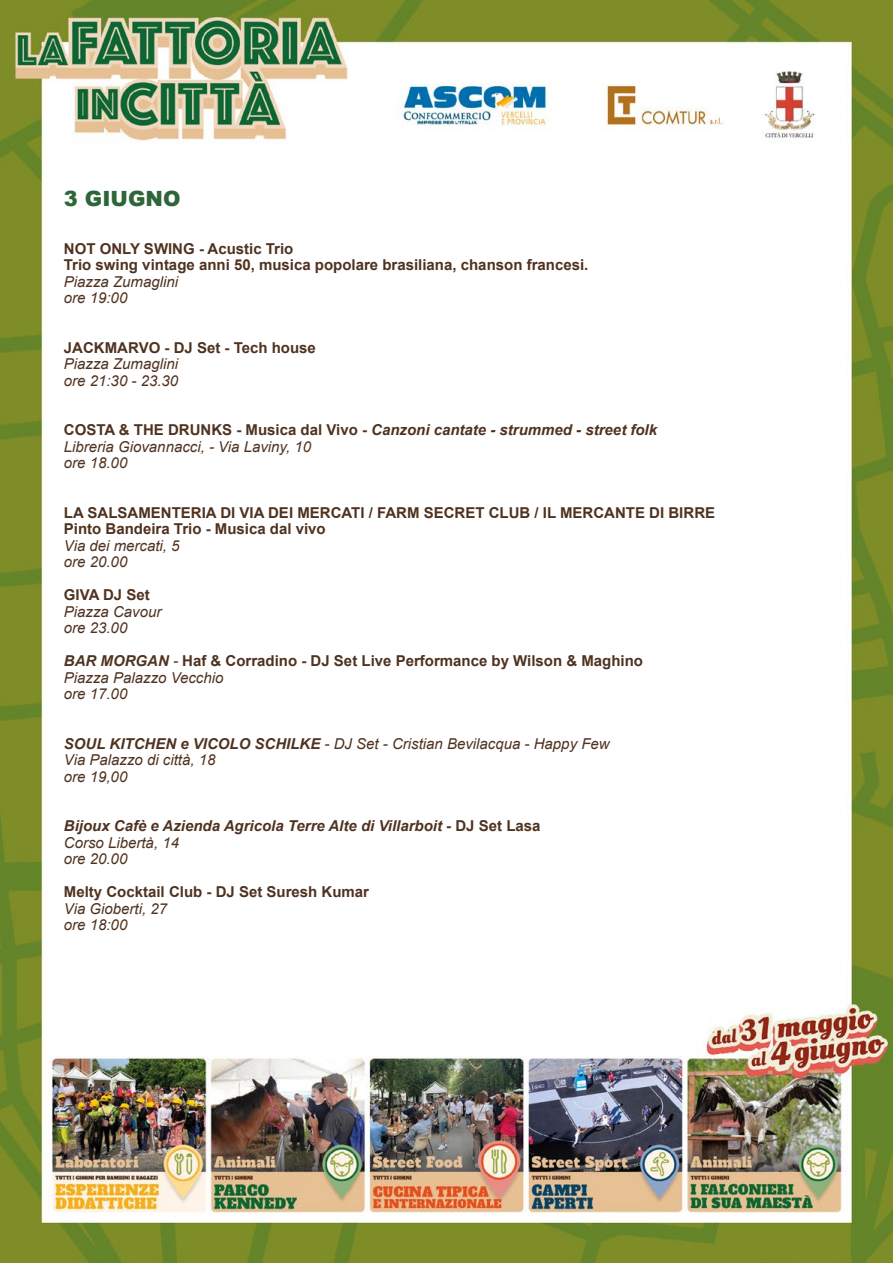
<style>
.page{position:relative;width:893px;height:1263px;background:#fff}
.page>*{position:absolute;margin:0;border:0;box-sizing:border-box;transform-origin:0 0}
.t1{font:900 21px "Arial";color:#2e6639}
.t2{font:700 15px/16.5px "Arial";color:#4f321f}
.t3{font:italic 15px/16.5px "Arial";color:#4f321f}
.t4{font:italic 700 15px/16.5px "Arial";color:#4f321f}
.s1{font-weight:700;font-style:normal}
.s2{font-weight:700}
.s3{font-style:italic}
.s4{font-weight:400;font-style:italic}
.s5{font-style:normal}
.s6{font-weight:400}
</style>
<div class="page">
<img style="left:0;top:0;width:893px;height:1263px">
<h1 class="t1" style="left:64px;top:183px;width:118px">3 GIUGNO</h1>
<p class="t2" style="left:64px;top:240px;width:526px">NOT ONLY SWING - Acustic Trio<br>Trio swing vintage anni 50, musica popolare brasiliana, chanson francesi.</p>
<p class="t3" style="left:64px;top:273px;width:116px">Piazza Zumaglini ore 19:00</p>
<p class="t2" style="left:64px;top:339px;width:253px">JACKMARVO - DJ Set - Tech house</p>
<p class="t3" style="left:64px;top:356px;width:116px">Piazza Zumaglini ore 21:30 - 23.30</p>
<p class="t3" style="left:64px;top:422px;width:595px"><span class="s1">COSTA &amp; THE DRUNKS - Musica dal Vivo -</span> <span class="s2">Canzoni cantate - strummed - street folk<br></span>Libreria Giovannacci, - Via Laviny, 10<br>ore 18.00</p>
<p class="t2" style="left:64px;top:504px;width:653px">LA SALSAMENTERIA DI VIA DEI MERCATI / FARM SECRET CLUB / IL MERCANTE DI BIRRE<br>Pinto Bandeira Trio - Musica dal vivo</p>
<p class="t3" style="left:64px;top:537px;width:117px">Via dei mercati, 5 ore 20.00</p>
<p class="t2" style="left:64px;top:587px;width:87px">GIVA DJ Set</p>
<p class="t3" style="left:64px;top:603px;width:99px">Piazza Cavour ore 23.00</p>
<p class="t2" style="left:64px;top:653px;width:581px"><span class="s3">BAR MORGAN</span> <span class="s4">-</span> Haf &amp; Corradino - DJ Set Live Performance by Wilson &amp; Maghino<br><span class="s4">Piazza Palazzo Vecchio<br>ore 17.00</span></p>
<p class="t3" style="left:64px;top:735px;width:547px"><span class="s2">SOUL KITCHEN e VICOLO SCHILKE</span> - DJ Set - Cristian Bevilacqua - Happy Few<br>Via Palazzo di città, 18<br>ore 19,00</p>
<p class="t4" style="left:64px;top:818px;width:478px">Bijoux Cafè e Azienda Agricola Terre Alte di Villarboit <span class="s5">- DJ Set Lasa<br></span><span class="s6">Corso Libertà, 14<br>ore 20.00</span></p>
<p class="t2" style="left:64px;top:884px;width:307px">Melty Cocktail Club - DJ Set Suresh Kumar</p>
<p class="t3" style="left:64px;top:900px;width:105px">Via Gioberti, 27 ore 18:00</p>
</div>
